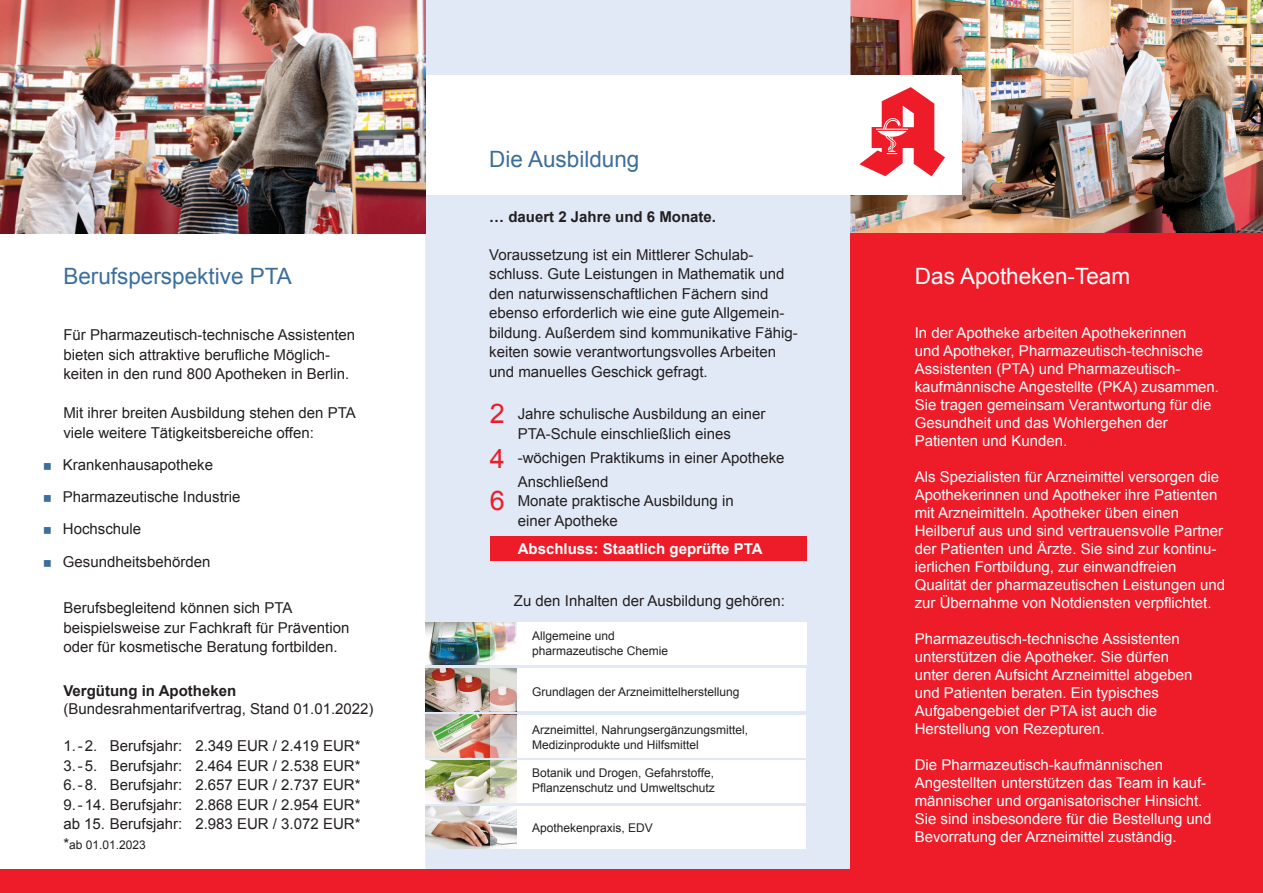
<style>
.page{position:relative;width:1263px;height:893px;background:#fff}
.page>*{position:absolute;margin:0;border:0;box-sizing:border-box;transform-origin:0 0}
.t1{font:27px/44.7px "Arial";color:#ee1c28}
.t2{font:22.5px "Arial";color:#3a6e9c}
.t3{font:22.5px "Arial";color:#fff}
.t4{font:15px/19.5px "Arial";color:#231f20}
.t5{font:15px/18px "Arial";color:#fff}
.t6{font:700 15px "Arial";color:#231f20}
.t7{font:700 15px "Arial";color:#fff}
.t8{font:12px/15px "Arial";color:#231f20}
.s1{font-size:15px}
</style>
<div class="page">
<div style="left:425px;top:234px;width:425px;height:636px;background:#e1e9f6"></div>
<div style="left:490px;top:622px;width:316px;height:43px;background:#fff"></div>
<div style="left:517px;top:669px;width:289px;height:42px;background:#fff"></div>
<div style="left:517px;top:715px;width:289px;height:42px;background:#fff"></div>
<div style="left:517px;top:760px;width:289px;height:43px;background:#fff"></div>
<div style="left:517px;top:806px;width:289px;height:43px;background:#fff"></div>
<img style="left:850px;top:0;width:413px;height:234px">
<div style="left:425px;top:0;width:425px;height:234px;background:#e1e9f6"></div>
<div style="left:0;top:75px;width:961px;height:119px;background:#fff"></div>
<div style="left:850px;top:234px;width:413px;height:659px;background:#ee1c28"></div>
<img style="left:425px;top:622px;width:65px;height:43px">
<img style="left:425px;top:669px;width:65px;height:42px">
<img style="left:425px;top:715px;width:65px;height:42px">
<img style="left:425px;top:760px;width:65px;height:43px">
<img style="left:425px;top:806px;width:65px;height:43px">
<img style="left:0;top:0;width:425px;height:234px">
<div style="left:490px;top:536px;width:316px;height:25px;background:#ee1c28"></div>
<svg style="left:490px;top:622px;width:27px;height:39px"></svg>
<svg style="left:490px;top:669px;width:27px;height:42px"></svg>
<svg style="left:490px;top:715px;width:27px;height:42px"></svg>
<svg style="left:490px;top:760px;width:27px;height:43px"></svg>
<svg style="left:490px;top:806px;width:27px;height:43px"></svg>
<div style="left:0;top:870px;width:1261px;height:23px;background:#ee1c28"></div>
<svg style="left:859px;top:87px;width:86px;height:89px"></svg>
<h2 class="t2" style="left:63px;top:262px;width:230px">Berufsperspektive PTA</h2>
<p class="t4" style="left:63px;top:325px;width:293px">Für Pharmazeutisch-technische Assistenten bieten sich attraktive berufliche Möglich&shy;keiten in den rund 800 Apotheken in Berlin.</p>
<p class="t4" style="left:63px;top:403px;width:294px">Mit ihrer breiten Ausbildung stehen den PTA viele weitere Tätigkeitsbereiche offen:</p>
<p class="t4" style="left:63px;top:448px;width:179px;line-height:32.2px">Krankenhausapotheke<br>Pharmazeutische Industrie<br>Hochschule<br>Gesundheitsbehörden</p>
<p class="t4" style="left:63px;top:598px;width:287px">Berufsbegleitend können sich PTA beispielsweise zur Fachkraft für Prävention oder für kosmetische Beratung fortbilden.</p>
<p class="t6" style="left:63px;top:681px;width:174px">Vergütung in Apotheken</p>
<p class="t4" style="left:63px;top:699px;width:312px">(Bundesrahmentarifvertrag, Stand 01.01.2022)</p>
<p class="t4" style="left:63px;top:736px;width:299px;text-align:justify">1.-2. Berufsjahr: 2.349 EUR / 2.419 EUR* 3.-5. Berufsjahr: 2.464 EUR / 2.538 EUR* 6.-8. Berufsjahr: 2.657 EUR / 2.737 EUR* 9.-14. Berufsjahr: 2.868 EUR / 2.954 EUR* ab 15. Berufsjahr: 2.983 EUR / 3.072 EUR*</p>
<p class="t8" style="left:63px;top:837px;width:84px"><span class="s1">*</span>ab 01.01.2023</p>
<h2 class="t2" style="left:489px;top:145px;width:152px">Die Ausbildung</h2>
<p class="t6" style="left:489px;top:207px;width:228px">… dauert 2 Jahre und 6 Monate.</p>
<p class="t4" style="left:489px;top:245px;width:310px">Voraussetzung ist ein Mittlerer Schulab&shy;schluss. Gute Leistungen in Mathematik und den naturwissenschaftlichen Fächern sind ebenso erforderlich wie eine gute Allgemein&shy;bildung. Außerdem sind kommunikative Fähig&shy;keiten sowie verantwortungsvolles Arbeiten und manuelles Geschick gefragt.</p>
<h1 class="t1" style="left:490px;top:392px;width:17px">2<br>4</h1>
<h1 class="t1" style="left:490px;top:479px;width:17px">6</h1>
<p class="t4" style="left:518px;top:404px;width:249px">Jahre schulische Ausbildung an einer<br>PTA-Schule einschließlich eines</p>
<p class="t4" style="left:518px;top:446px;width:268px;line-height:24px">-wöchigen Praktikums in einer Apotheke<br>Anschließend</p>
<p class="t4" style="left:518px;top:491px;width:217px">Monate praktische Ausbildung in einer Apotheke</p>
<p class="t7" style="left:518px;top:539px;width:246px">Abschluss: Staatlich geprüfte PTA</p>
<p class="t4" style="left:514px;top:591px;width:273px">Zu den Inhalten der Ausbildung gehören:</p>
<p class="t8" style="left:532px;top:628px;width:138px">Allgemeine und pharmazeutische Chemie</p>
<p class="t8" style="left:532px;top:684px;width:209px">Grundlagen der Arzneimittelherstellung</p>
<p class="t8" style="left:532px;top:722px;width:218px">Arzneimittel, Nahrungsergänzungsmittel,<br>Medizinprodukte und Hilfsmittel</p>
<p class="t8" style="left:532px;top:765px;width:184px">Botanik und Drogen, Gefahrstoffe,<br>Pflanzenschutz und Umweltschutz</p>
<p class="t8" style="left:532px;top:820px;width:122px">Apothekenpraxis, EDV</p>
<h2 class="t3" style="left:915px;top:262px;width:217px">Das Apotheken-Team</h2>
<p class="t5" style="left:915px;top:324px;width:306px">In der Apotheke arbeiten Apothekerinnen<br>und Apotheker, Pharmazeutisch-technische Assistenten (PTA) und Pharmazeutisch&shy;kaufmännische Angestellte (PKA) zusammen.<br>Sie tragen gemeinsam Verantwortung für die Gesundheit und das Wohlergehen der Patienten und Kunden.</p>
<p class="t5" style="left:915px;top:468px;width:312px">Als Spezialisten für Arzneimittel versorgen die Apothekerinnen und Apotheker ihre Patienten mit Arzneimitteln. Apotheker üben einen Heilberuf aus und sind vertrauensvolle Partner der Patienten und Ärzte. Sie sind zur kontinu&shy;ierlichen Fortbildung, zur einwandfreien Qualität der pharmazeutischen Leistungen und zur Übernahme von Notdiensten verpflichtet.</p>
<p class="t5" style="left:915px;top:630px;width:279px">Pharmazeutisch-technische Assistenten unterstützen die Apotheker. Sie dürfen unter deren Aufsicht Arzneimittel abgeben und Patienten beraten. Ein typisches Aufgabengebiet der PTA ist auch die Herstellung von Rezepturen.</p>
<p class="t5" style="left:915px;top:756px;width:298px">Die Pharmazeutisch-kaufmännischen Angestellten unterstützen das Team in kauf&shy;männischer und organisatorischer Hinsicht.<br>Sie sind insbesondere für die Bestellung und Bevorratung der Arzneimittel zuständig.</p>
</div>
